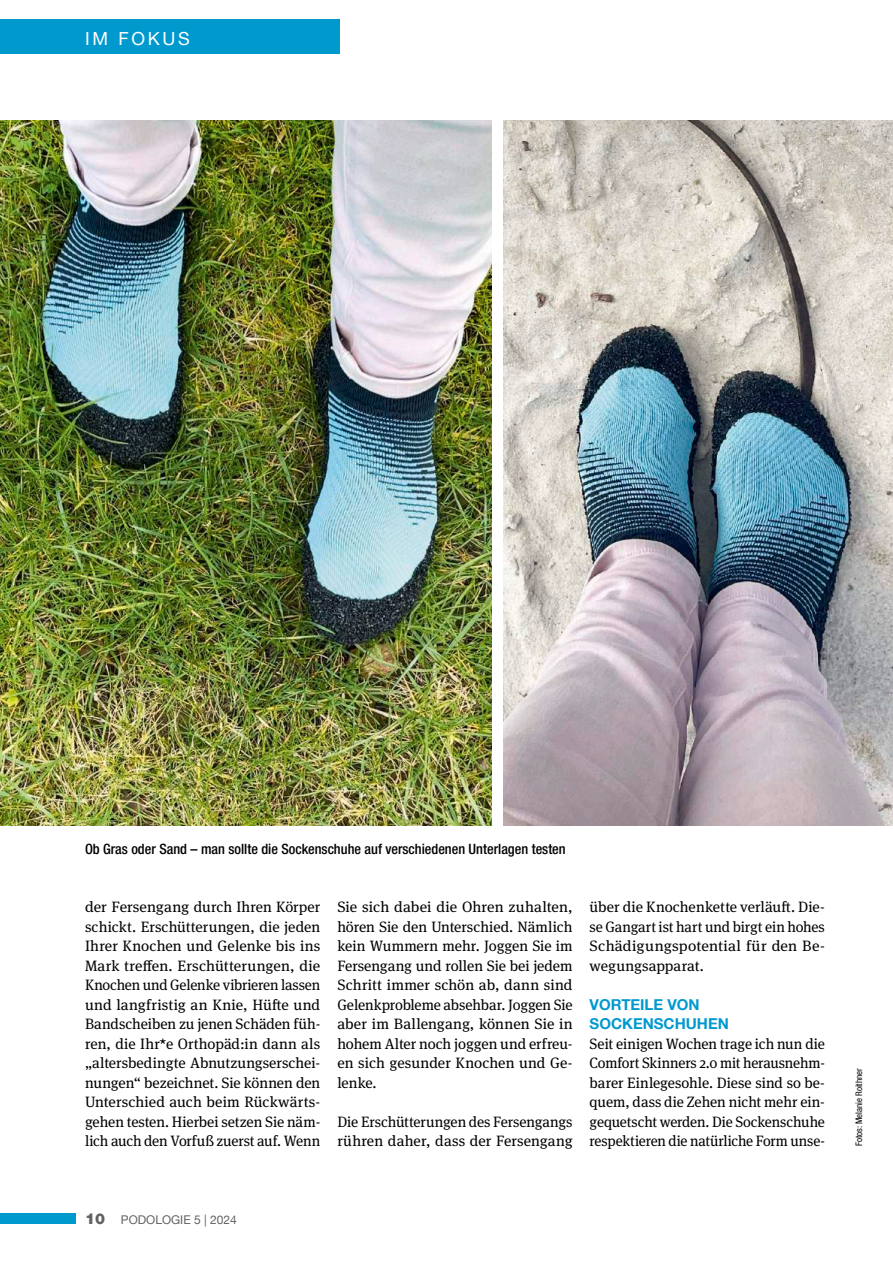
<style>
.page{position:relative;width:893px;height:1263px;background:#fff}
.page>*{position:absolute;margin:0;border:0;box-sizing:border-box;transform-origin:0 0}
.t1{font:18px "Helvetica Neue LT Com";letter-spacing:.15em;color:#fff}
.t2{font:15px/19.5px "Meta Serif Pro";letter-spacing:-.005em;color:#000;text-align:justify}
.t3{font:700 15px/19.5px "Helvetica Neue LT Com";color:#0099ce}
.t4{font:500 condensed 14.25px "Helvetica Neue LT Com";color:#000}
.t5{font:12px "Helvetica Neue LT Com";color:#626262}
.t6{font:condensed 9px "Helvetica Neue LT Com";color:#000}
.s1{font-weight:900;font-size:15px}
</style>
<div class="page">
<div style="left:0;top:19px;width:340px;height:35px;background:#0099ce"></div>
<div style="left:0;top:1214px;width:76px;height:10px;background:#0099ce"></div>
<img style="left:0;top:120px;width:491px;height:705px">
<img style="left:504px;top:120px;width:389px;height:705px">
<p class="t1" style="left:85px;top:27px;width:106px">IM FOKUS</p>
<p class="t4" style="left:85px;top:840px;width:482px">Ob Gras oder Sand – man sollte die Sockenschuhe auf verschiedenen Unterlagen testen</p>
<p class="t2" style="left:85px;top:896px;width:237px">der Fersengang durch Ihren Körper schickt. Erschütterungen, die jeden Ihrer Knochen und Gelenke bis ins Mark treffen. Erschütterungen, die Knochen und Gelenke vibrieren lassen und langfristig an Knie, Hüfte und Bandscheiben zu jenen Schäden füh&shy;ren, die Ihr*e Orthopäd:in dann als „altersbedingte Abnutzungserschei&shy;nungen“ bezeichnet. Sie können den Unterschied auch beim Rückwärts&shy;gehen testen. Hierbei setzen Sie näm&shy;lich auch den Vorfuß zuerst auf. Wenn</p>
<p class="t2" style="left:337px;top:896px;width:237px">Sie sich dabei die Ohren zuhalten, hören Sie den Unterschied. Nämlich kein Wummern mehr. Joggen Sie im Fersengang und rollen Sie bei jedem Schritt immer schön ab, dann sind Gelenkprobleme absehbar. Joggen Sie aber im Ballengang, können Sie in hohem Alter noch joggen und erfreu&shy;en sich gesunder Knochen und Ge&shy;lenke.</p>
<p class="t2" style="left:337px;top:1111px;width:237px">Die Erschütterungen des Fersengangs rühren daher, dass der Fersengang</p>
<p class="t2" style="left:590px;top:896px;width:237px">über die Knochenkette verläuft. Die&shy;se Gangart ist hart und birgt ein hohes Schädigungspotential für den Be&shy;wegungsapparat.</p>
<p class="t3" style="left:590px;top:994px;width:141px">VORTEILE VON<br>SOCKENSCHUHEN</p>
<p class="t2" style="left:590px;top:1033px;width:237px">Seit einigen Wochen trage ich nun die Comfort Skinners 2.0 mit herausnehm&shy;barer Einlegesohle. Diese sind so be&shy;quem, dass die Zehen nicht mehr ein&shy;gequetscht werden. Die Sockenschuhe respektieren die natürliche Form unse-</p>
<p class="t5" style="left:85px;top:1212px;width:153px"><span class="s1">10</span> PODOLOGIE 5 | 2024</p>
<p class="t6" style="left:854px;top:1146px;width:79px;rotate:-90deg">Fotos: Melanie Roithner</p>
</div>
